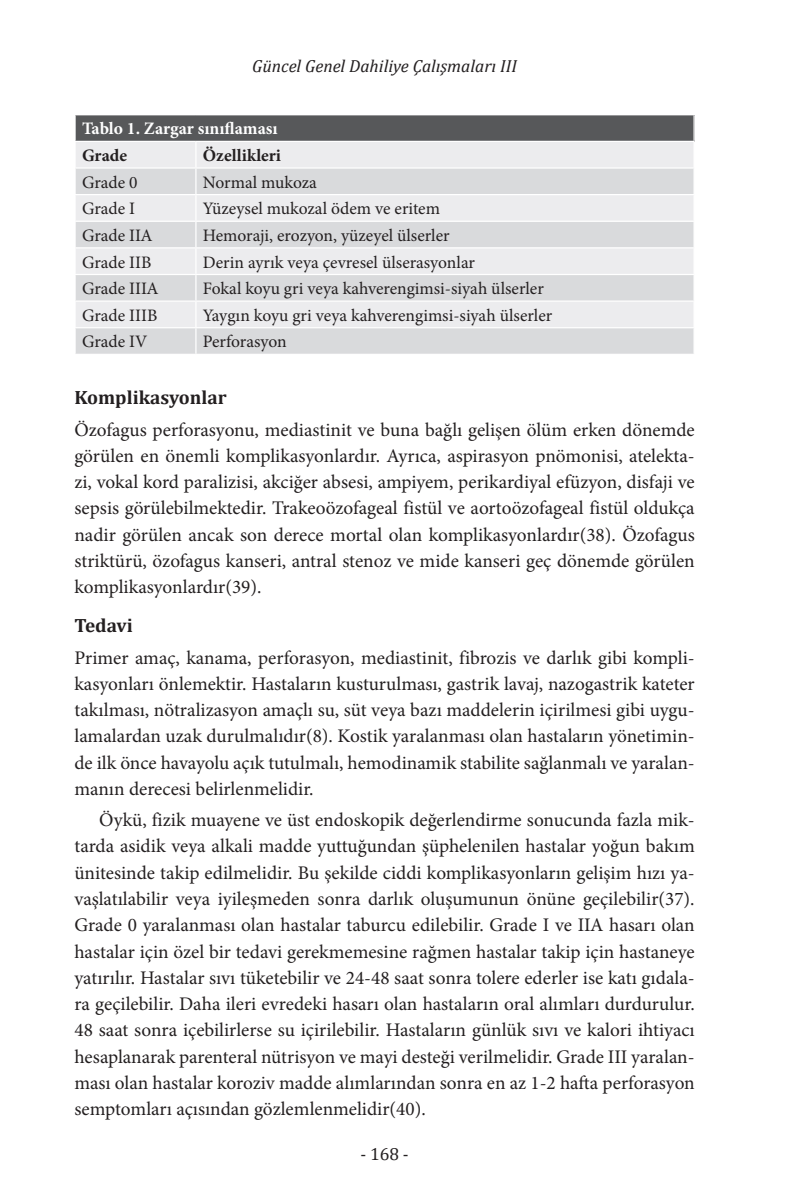
<style>
.page{position:relative;width:794px;height:1191px;background:#fff}
.page>*{position:absolute;margin:0;border:0;box-sizing:border-box;transform-origin:0 0}
.boşluksuzdüzyazı{font:19.25px/26.2px "Minion Pro";color:#231f20;text-align:justify}
.duzyazi{font:19.25px/26.2px "Minion Pro";color:#231f20;text-align:justify}
.başlık_2{font:700 19.25px "Cambria";color:#231f20}
.tabloyazi{font:17.5px "Minion Pro";color:#231f20}
.t1{font:italic 17.5px "Cambria";color:#231f20}
.tabloyazibold{font:700 17.5px "Minion Pro";color:#fff}
.tabloyazi-2{font:700 17.5px "Minion Pro";letter-spacing:.005em;color:#231f20}
.t2{font:17.5px "Cambria";color:#231f20}
</style>
<div class="page">
<div style="left:75px;top:115px;width:619px;height:26px;background:#57585a"></div>
<div style="left:76px;top:142px;width:617px;height:25px;background:#ececee"></div>
<svg style="left:76px;top:169px;width:617px;height:185px;background:#e1e2e4"></svg>
<hr style="left:74px;top:194px;width:122px;height:1px;background:#fff">
<hr style="left:196px;top:194px;width:498px;height:1px;background:#fff">
<hr style="left:74px;top:221px;width:122px;height:1px;background:#fff">
<hr style="left:196px;top:221px;width:498px;height:1px;background:#fff">
<hr style="left:74px;top:247px;width:122px;height:1px;background:#fff">
<hr style="left:196px;top:247px;width:498px;height:1px;background:#fff">
<hr style="left:74px;top:274px;width:122px;height:1px;background:#fff">
<hr style="left:196px;top:274px;width:498px;height:1px;background:#fff">
<hr style="left:74px;top:300px;width:122px;height:2px;background:#fff">
<hr style="left:196px;top:300px;width:498px;height:2px;background:#fff">
<hr style="left:74px;top:327px;width:122px;height:1px;background:#fff">
<hr style="left:196px;top:327px;width:498px;height:1px;background:#fff">
<svg style="left:195px;top:142px;width:1px;height:212px"></svg>
<hr style="left:74px;top:115px;width:2px;height:26px;background:#fff">
<svg style="left:693px;top:115px;width:1px;height:239px"></svg>
<hr style="left:196px;top:141px;width:498px;height:1px;background:#fff">
<p class="t1" style="left:252px;top:54px;width:266px">Güncel Genel Dahiliye Çalışmaları III</p>
<p class="tabloyazibold" style="left:82px;top:116px;width:197px">Tablo 1. Zargar sınıflaması</p>
<p class="tabloyazi-2" style="left:82px;top:143px;width:47px">Grade</p>
<p class="tabloyazi-2" style="left:203px;top:143px;width:80px">Özellikleri</p>
<p class="tabloyazi" style="left:82px;top:170px;width:57px">Grade 0</p>
<p class="tabloyazi" style="left:203px;top:170px;width:116px">Normal mukoza</p>
<p class="tabloyazi" style="left:82px;top:197px;width:55px">Grade I</p>
<p class="tabloyazi" style="left:203px;top:197px;width:239px">Yüzeysel mukozal ödem ve eritem</p>
<p class="tabloyazi" style="left:82px;top:224px;width:72px">Grade IIA</p>
<p class="tabloyazi" style="left:203px;top:224px;width:248px">Hemoraji, erozyon, yüzeyel ülserler</p>
<p class="tabloyazi" style="left:82px;top:250px;width:71px">Grade IIB</p>
<p class="tabloyazi" style="left:203px;top:250px;width:274px">Derin ayrık veya çevresel ülserasyonlar</p>
<p class="tabloyazi" style="left:82px;top:277px;width:78px">Grade IIIA</p>
<p class="tabloyazi" style="left:203px;top:277px;width:342px">Fokal koyu gri veya kahverengimsi-siyah ülserler</p>
<p class="tabloyazi" style="left:82px;top:303px;width:77px">Grade IIIB</p>
<p class="tabloyazi" style="left:203px;top:303px;width:351px">Yaygın koyu gri veya kahverengimsi-siyah ülserler</p>
<p class="tabloyazi" style="left:82px;top:330px;width:67px">Grade IV</p>
<p class="tabloyazi" style="left:203px;top:330px;width:85px">Perforasyon</p>
<p class="başlık_2" style="left:74px;top:384px;width:154px">Komplikasyonlar</p>
<p class="boşluksuzdüzyazı" style="left:74px;top:416px;width:622px">Özofagus perforasyonu, mediastinit ve buna bağlı gelişen ölüm erken dönemde görülen en önemli komplikasyonlardır. Ayrıca, aspirasyon pnömonisi, atelekta&shy;zi, vokal kord paralizisi, akciğer absesi, ampiyem, perikardiyal efüzyon, disfaji ve sepsis görülebilmektedir. Trakeoözofageal fistül ve aortoözofageal fistül oldukça nadir görülen ancak son derece mortal olan komplikasyonlardır(38). Özofagus striktürü, özofagus kanseri, antral stenoz ve mide kanseri geç dönemde görülen komplikasyonlardır(39).</p>
<p class="başlık_2" style="left:74px;top:612px;width:60px">Tedavi</p>
<p class="boşluksuzdüzyazı" style="left:74px;top:644px;width:622px">Primer amaç, kanama, perforasyon, mediastinit, fibrozis ve darlık gibi kompli&shy;kasyonları önlemektir. Hastaların kusturulması, gastrik lavaj, nazogastrik kateter takılması, nötralizasyon amaçlı su, süt veya bazı maddelerin içirilmesi gibi uygu&shy;lamalardan uzak durulmalıdır(8). Kostik yaralanması olan hastaların yönetimin&shy;de ilk önce havayolu açık tutulmalı, hemodinamik stabilite sağlanmalı ve yaralan&shy;manın derecesi belirlenmelidir.</p>
<p class="duzyazi" style="left:74px;top:807px;width:622px;text-indent:25px">Öykü, fizik muayene ve üst endoskopik değerlendirme sonucunda fazla mik&shy;tarda asidik veya alkali madde yuttuğundan şüphelenilen hastalar yoğun bakım ünitesinde takip edilmelidir. Bu şekilde ciddi komplikasyonların gelişim hızı ya&shy;vaşlatılabilir veya iyileşmeden sonra darlık oluşumunun önüne geçilebilir(37).<br>Grade 0 yaralanması olan hastalar taburcu edilebilir. Grade I ve IIA hasarı olan hastalar için özel bir tedavi gerekmemesine rağmen hastalar takip için hastaneye yatırılır. Hastalar sıvı tüketebilir ve 24-48 saat sonra tolere ederler ise katı gıdala&shy;ra geçilebilir. Daha ileri evredeki hasarı olan hastaların oral alımları durdurulur.<br>48 saat sonra içebilirlerse su içirilebilir. Hastaların günlük sıvı ve kalori ihtiyacı hesaplanarak parenteral nütrisyon ve mayi desteği verilmelidir. Grade III yaralan&shy;ması olan hastalar koroziv madde alımlarından sonra en az 1-2 hafta perforasyon semptomları açısından gözlemlenmelidir(40).</p>
<p class="t2" style="left:360px;top:1143px;width:50px">- 168 -</p>
</div>
